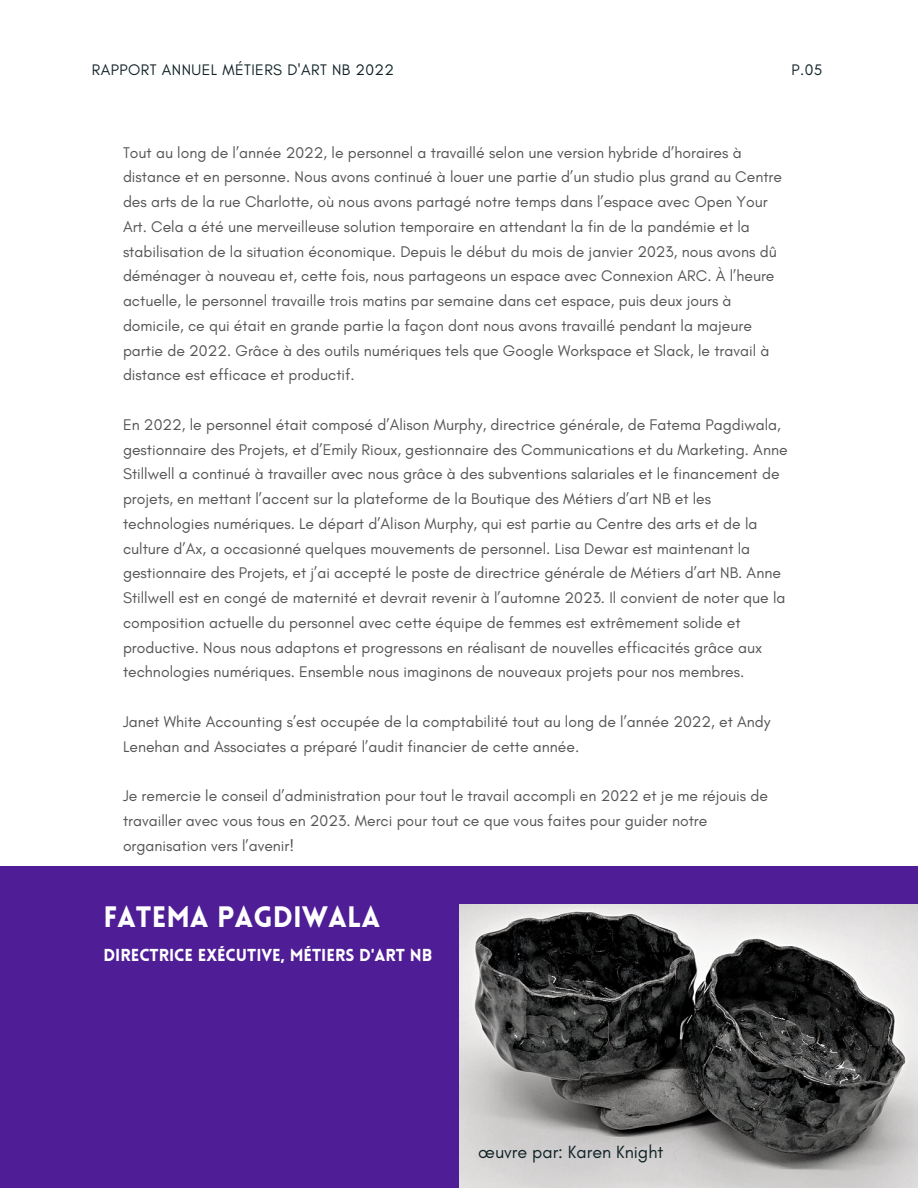
<style>
.page{position:relative;width:918px;height:1188px;background:#fff}
.page>*{position:absolute;margin:0;border:0;box-sizing:border-box;transform-origin:0 0}
.t1{font:900 28.95px "Lovelo";color:#fff}
.t2{font:18px "Glacial Indifference";color:#102226}
.t3{font:900 16.95px "Lovelo";color:#fff}
.t4{font:15.75px/24.8px "Glacial Indifference";color:#545454}
.t5{font:15.6px "Glacial Indifference";letter-spacing:.03em;color:#102226}
</style>
<div class="page">
<div style="left:0;top:866px;width:918px;height:322px;background:#4f1e96"></div>
<img style="left:459px;top:904px;width:459px;height:284px">
<p class="t5" style="left:92px;top:61px;width:304px">RAPPORT ANNUEL MÉTIERS D'ART NB 2022</p>
<p class="t5" style="left:791px;top:61px;width:33px">P.05</p>
<p class="t4" style="left:123px;top:140px;width:661px">Tout au long de l’année 2022, le personnel a travaillé selon une version hybride d’horaires à distance et en personne. Nous avons continué à louer une partie d’un studio plus grand au Centre des arts de la rue Charlotte, où nous avons partagé notre temps dans l’espace avec Open Your Art. Cela a été une merveilleuse solution temporaire en attendant la fin de la pandémie et la stabilisation de la situation économique. Depuis le début du mois de janvier 2023, nous avons dû déménager à nouveau et, cette fois, nous partageons un espace avec Connexion ARC. À l’heure actuelle, le personnel travaille trois matins par semaine dans cet espace, puis deux jours à domicile, ce qui était en grande partie la façon dont nous avons travaillé pendant la majeure partie de 2022. Grâce à des outils numériques tels que Google Workspace et Slack, le travail à distance est efficace et productif.</p>
<p class="t4" style="left:123px;top:412px;width:666px">En 2022, le personnel était composé d’Alison Murphy, directrice générale, de Fatema Pagdiwala, gestionnaire des Projets, et d’Emily Rioux, gestionnaire des Communications et du Marketing. Anne Stillwell a continué à travailler avec nous grâce à des subventions salariales et le financement de projets, en mettant l’accent sur la plateforme de la Boutique des Métiers d’art NB et les technologies numériques. Le départ d’Alison Murphy, qui est partie au Centre des arts et de la culture d’Ax, a occasionné quelques mouvements de personnel. Lisa Dewar est maintenant la gestionnaire des Projets, et j’ai accepté le poste de directrice générale de Métiers d’art NB. Anne Stillwell est en congé de maternité et devrait revenir à l’automne 2023. Il convient de noter que la composition actuelle du personnel avec cette équipe de femmes est extrêmement solide et productive. Nous nous adaptons et progressons en réalisant de nouvelles efficacités grâce aux technologies numériques. Ensemble nous imaginons de nouveaux projets pour nos membres.</p>
<p class="t4" style="left:123px;top:709px;width:649px">Janet White Accounting s’est occupée de la comptabilité tout au long de l’année 2022, et Andy<br>Lenehan and Associates a préparé l’audit financier de cette année.</p>
<p class="t4" style="left:123px;top:783px;width:647px">Je remercie le conseil d’administration pour tout le travail accompli en 2022 et je me réjouis de travailler avec vous tous en 2023. Merci pour tout ce que vous faites pour guider notre organisation vers l’avenir!</p>
<p class="t1" style="left:103px;top:906px;width:278px">FATEMA PAGDIWALA</p>
<p class="t3" style="left:103px;top:949px;width:331px">DIRECTRICE EXÉCUTIVE, MÉTIERS D'ART NB</p>
<p class="t2" style="left:478px;top:1141px;width:187px">œuvre par: Karen Knight</p>
</div>
